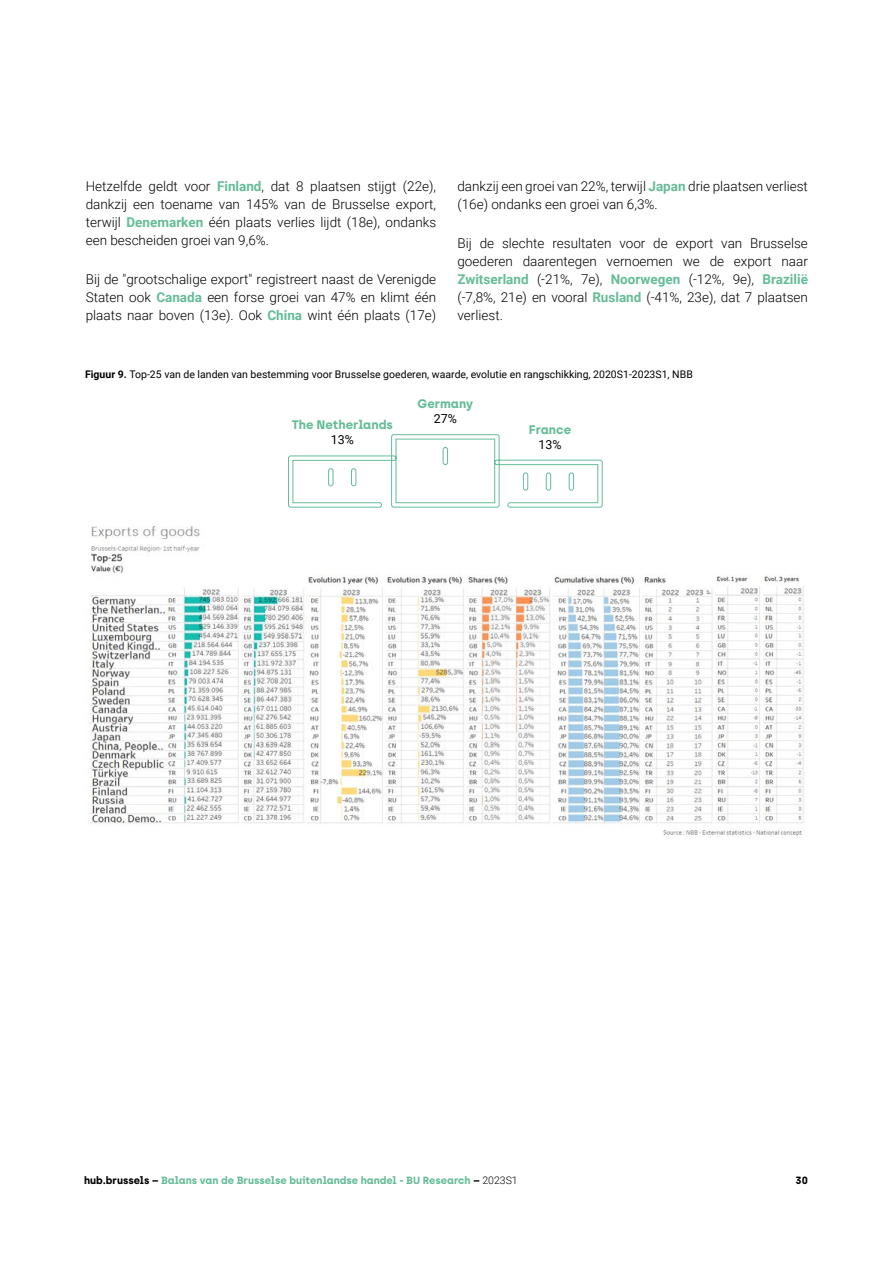
<style>
.page{position:relative;width:893px;height:1263px;background:#fff}
.page>*{position:absolute;margin:0;border:0;box-sizing:border-box;transform-origin:0 0}
.t1{font:300 13.5px/18px "Roboto";color:#000;text-align:justify}
.t2{font:700 12.45px "Archia";color:#65bc97}
.t3{font:12.45px "Roboto";color:#000}
.t4{font:10.5px "Roboto";color:#000}
.t5{font:700 10.5px "Archia";color:#65bc97}
.t6{font:700 10.5px "Archia";color:#000}
.s1{font-weight:700;color:#65bc97}
.s2{font-weight:700}
.s3{color:#000}
.s4{font-family:"Roboto";font-weight:300;color:#000}
</style>
<div class="page">
<img style="left:89px;top:526px;width:715px;height:312px">
<svg style="left:288px;top:434px;width:315px;height:74px"></svg>
<p class="t1" style="left:86px;top:177px;width:352px">Hetzelfde geldt voor <span class="s1">Finland</span>, dat 8 plaatsen stijgt (22e), dankzij een toename van 145% van de Brusselse export, terwijl <span class="s1">Denemarken</span> één plaats verlies lijdt (18e), ondanks een bescheiden groei van 9,6%.</p>
<p class="t1" style="left:86px;top:270px;width:352px">Bij de "grootschalige export" registreert naast de Verenigde Staten ook <span class="s1">Canada</span> een forse groei van 47% en klimt één plaats naar boven (13e). Ook <span class="s1">China</span> wint één plaats (17e)</p>
<p class="t1" style="left:457px;top:177px;width:352px">dankzij een groei van 22%, terwijl <span class="s1">Japan</span> drie plaatsen verliest (16e) ondanks een groei van 6,3%.</p>
<p class="t1" style="left:457px;top:234px;width:352px">Bij de slechte resultaten voor de export van Brusselse goederen daarentegen vernoemen we de export naar <span class="s1">Zwitserland</span> (-21%, 7e), <span class="s1">Noorwegen</span> (-12%, 9e), <span class="s1">Brazilië </span>(-7,8%, 21e) en vooral <span class="s1">Rusland</span> (-41%, 23e), dat 7 plaatsen verliest.</p>
<p class="t4" style="left:85px;top:367px;width:609px"><span class="s2">Figuur 9.</span> Top-25 van de landen van bestemming voor Brusselse goederen, waarde, evolutie en rangschikking, 2020S1-2023S1, NBB</p>
<p class="t2" style="left:417px;top:396px;width:57px">Germany</p>
<p class="t3" style="left:434px;top:410px;width:25px">27%</p>
<p class="t2" style="left:292px;top:417px;width:103px">The Netherlands</p>
<p class="t3" style="left:331px;top:431px;width:25px">13%</p>
<p class="t2" style="left:529px;top:422px;width:44px">France</p>
<p class="t3" style="left:538px;top:436px;width:25px">13%</p>
<p class="t5" style="left:84px;top:1173px;width:435px"><span class="s3">hub.brussels –</span> Balans van de Brusselse buitenlandse handel - BU Research <span class="s3">–</span> <span class="s4">2023S1</span></p>
<p class="t6" style="left:795px;top:1173px;width:14px">30</p>
</div>
